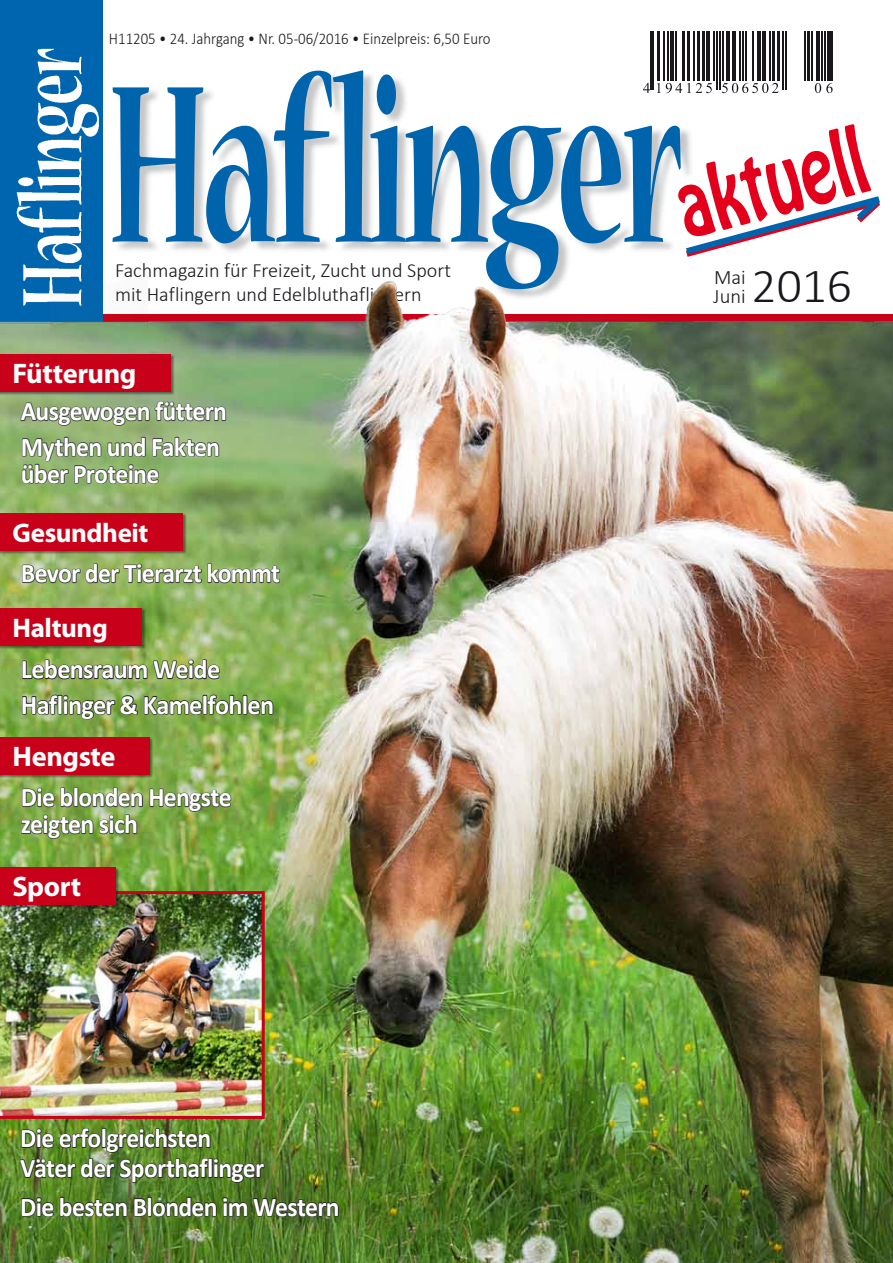
<style>
.page{position:relative;width:893px;height:1263px;background:#fff}
.page>*{position:absolute;margin:0;border:0;box-sizing:border-box;transform-origin:0 0}
.t1{font:700 expanded 249.9px "Nueva";letter-spacing:-.025em;color:#0064ad;scale:.45 1}
.t2{font:80.7px "Hobo";color:#e2001c;scale:.8 1}
.t3{font:300 49.5px "Calibri";color:#1a171c}
.t4{font:700 28.35px "Myriad Pro";letter-spacing:-.015em;color:#fff}
.t5{font:700 27px/27px "Calibri";letter-spacing:-.025em;color:#fff;scale:.95 1}
.t6{font:700 27px/35.5px "Calibri";letter-spacing:-.025em;color:#fff}
.t7{font:700 27px "Myriad Pro";letter-spacing:-.015em;color:#fff}
.t8{font:300 20.55px/19.5px "Calibri";color:#1a171c}
.t9{font:300 20.25px/24px "Calibri";color:#1a171c}
.t10{font:300 16.5px "Calibri";color:#1a171c;scale:.9 1}
</style>
<div class="page">
<img style="left:118px;top:74px;width:573px;height:169px">
<svg style="left:679px;top:192px;width:201px;height:51px"></svg>
<svg style="left:637px;top:31px;width:196px;height:66px"></svg>
<hr style="left:650px;top:31px;width:1px;height:59px;background:#1a171c">
<hr style="left:653px;top:31px;width:1px;height:59px;background:#1a171c">
<hr style="left:657px;top:31px;width:3px;height:50px;background:#1a171c">
<hr style="left:663px;top:31px;width:1px;height:50px;background:#1a171c">
<hr style="left:667px;top:31px;width:1px;height:50px;background:#1a171c">
<hr style="left:670px;top:31px;width:4px;height:50px;background:#1a171c">
<hr style="left:676px;top:31px;width:1px;height:50px;background:#1a171c">
<hr style="left:682px;top:31px;width:2px;height:50px;background:#1a171c">
<hr style="left:687px;top:31px;width:3px;height:50px;background:#1a171c">
<hr style="left:693px;top:31px;width:1px;height:50px;background:#1a171c">
<hr style="left:697px;top:31px;width:3px;height:50px;background:#1a171c">
<hr style="left:702px;top:31px;width:2px;height:50px;background:#1a171c">
<hr style="left:706px;top:31px;width:4px;height:50px;background:#1a171c">
<hr style="left:713px;top:31px;width:1px;height:50px;background:#1a171c">
<hr style="left:716px;top:31px;width:1px;height:59px;background:#1a171c">
<hr style="left:719px;top:31px;width:1px;height:59px;background:#1a171c">
<hr style="left:722px;top:31px;width:1px;height:50px;background:#1a171c">
<hr style="left:726px;top:31px;width:4px;height:50px;background:#1a171c">
<hr style="left:732px;top:31px;width:4px;height:50px;background:#1a171c">
<hr style="left:739px;top:31px;width:1px;height:50px;background:#1a171c">
<hr style="left:742px;top:31px;width:1px;height:50px;background:#1a171c">
<hr style="left:745px;top:31px;width:1px;height:50px;background:#1a171c">
<hr style="left:752px;top:31px;width:1px;height:50px;background:#1a171c">
<hr style="left:757px;top:31px;width:4px;height:50px;background:#1a171c">
<hr style="left:762px;top:31px;width:4px;height:50px;background:#1a171c">
<hr style="left:770px;top:31px;width:1px;height:50px;background:#1a171c">
<hr style="left:772px;top:31px;width:3px;height:50px;background:#1a171c">
<hr style="left:777px;top:31px;width:2px;height:50px;background:#1a171c">
<hr style="left:782px;top:31px;width:2px;height:59px;background:#1a171c">
<hr style="left:785px;top:31px;width:1px;height:59px;background:#1a171c">
<hr style="left:804px;top:31px;width:1px;height:50px;background:#1a171c">
<hr style="left:807px;top:31px;width:2px;height:50px;background:#1a171c">
<hr style="left:811px;top:31px;width:1px;height:50px;background:#1a171c">
<hr style="left:816px;top:31px;width:4px;height:50px;background:#1a171c">
<hr style="left:821px;top:31px;width:1px;height:50px;background:#1a171c">
<hr style="left:824px;top:31px;width:1px;height:50px;background:#1a171c">
<div style="left:827px;top:31px;width:5px;height:50px;background:#1a171c"></div>
<svg style="left:643px;top:83px;width:7px;height:10px"></svg>
<svg style="left:657px;top:83px;width:55px;height:10px"></svg>
<svg style="left:722px;top:83px;width:57px;height:10px"></svg>
<svg style="left:815px;top:83px;width:18px;height:10px"></svg>
<div style="left:0;top:0;width:102px;height:323px;background:#0065af"></div>
<img style="left:16px;top:48px;width:83px;height:195px">
<img style="left:0;top:243px;width:893px;height:1020px">
<svg style="left:21px;top:560px;width:260px;height:24px;background:#7e945f"></svg>
<img style="left:20px;top:786px;width:213px;height:54px">
<svg style="left:20px;top:396px;width:207px;height:89px;background:#809a6a"></svg>
<div style="left:0;top:354px;width:175px;height:41px;background:#1a171c;opacity:.5"></div>
<div style="left:0;top:354px;width:171px;height:38px;background:#c90019"></div>
<div style="left:0;top:737px;width:153px;height:42px;background:#1a171c;opacity:.5"></div>
<div style="left:0;top:737px;width:149px;height:38px;background:#c90019"></div>
<img style="left:18px;top:1127px;width:247px;height:57px">
<svg style="left:20px;top:1190px;width:320px;height:36px;background:#496928"></svg>
<svg style="left:21px;top:653px;width:253px;height:67px;background:#77944d"></svg>
<div style="left:0;top:513px;width:186px;height:41px;background:#1a171c;opacity:.5"></div>
<div style="left:0;top:513px;width:183px;height:37px;background:#c90019"></div>
<div style="left:0;top:608px;width:146px;height:41px;background:#1a171c;opacity:.5"></div>
<div style="left:0;top:608px;width:142px;height:37px;background:#c90019"></div>
<img style="left:0;top:891px;width:265px;height:228px">
<div style="left:0;top:867px;width:119px;height:41px;background:#1a171c;opacity:.5"></div>
<div style="left:0;top:867px;width:115px;height:38px;background:#c90019"></div>
<p class="t10" style="left:109px;top:28px;width:426px">H11205 • 24. Jahrgang • Nr. 05-06/2016 • Einzelpreis: 6,50 Euro</p>
<h1 class="t1" style="left:109px;top:45px;width:1274px">Haflinger</h1>
<h2 class="t2" style="left:664px;top:154px;width:243px;rotate:-15deg">aktuell</h2>
<p class="t9" style="left:115px;top:258px;width:338px">Fachmagazin für Freizeit, Zucht und Sport mit Haflingern und Edelbluthaflingern</p>
<h3 class="t3" style="left:752px;top:255px;width:102px">2016</h3>
<p class="t8" style="left:713px;top:267px;width:34px">Mai<br>Juni</p>
<p class="t4" style="left:13px;top:355px;width:125px">Fütterung</p>
<p class="t5" style="left:21px;top:394px;width:218px;line-height:35.5px">Ausgewogen füttern<br>Mythen und Fakten</p>
<p class="t5" style="left:21px;top:460px;width:147px">über Proteine</p>
<p class="t7" style="left:13px;top:515px;width:137px">Gesundheit</p>
<p class="t5" style="left:21px;top:560px;width:274px">Bevor der Tierarzt kommt</p>
<p class="t7" style="left:13px;top:610px;width:97px">Haltung</p>
<p class="t6" style="left:21px;top:651px;width:255px">Lebensraum Weide<br>Haflinger &amp; Kamelfohlen</p>
<p class="t4" style="left:13px;top:738px;width:104px">Hengste</p>
<p class="t5" style="left:21px;top:784px;width:223px">Die blonden Hengste zeigten sich</p>
<p class="t4" style="left:13px;top:868px;width:70px">Sport</p>
<p class="t5" style="left:20px;top:1123px;width:258px;line-height:30px">Die erfolgreichsten<br>Väter der Sporthaflinger</p>
<p class="t5" style="left:20px;top:1193px;width:338px">Die besten Blonden im Western</p>
</div>
